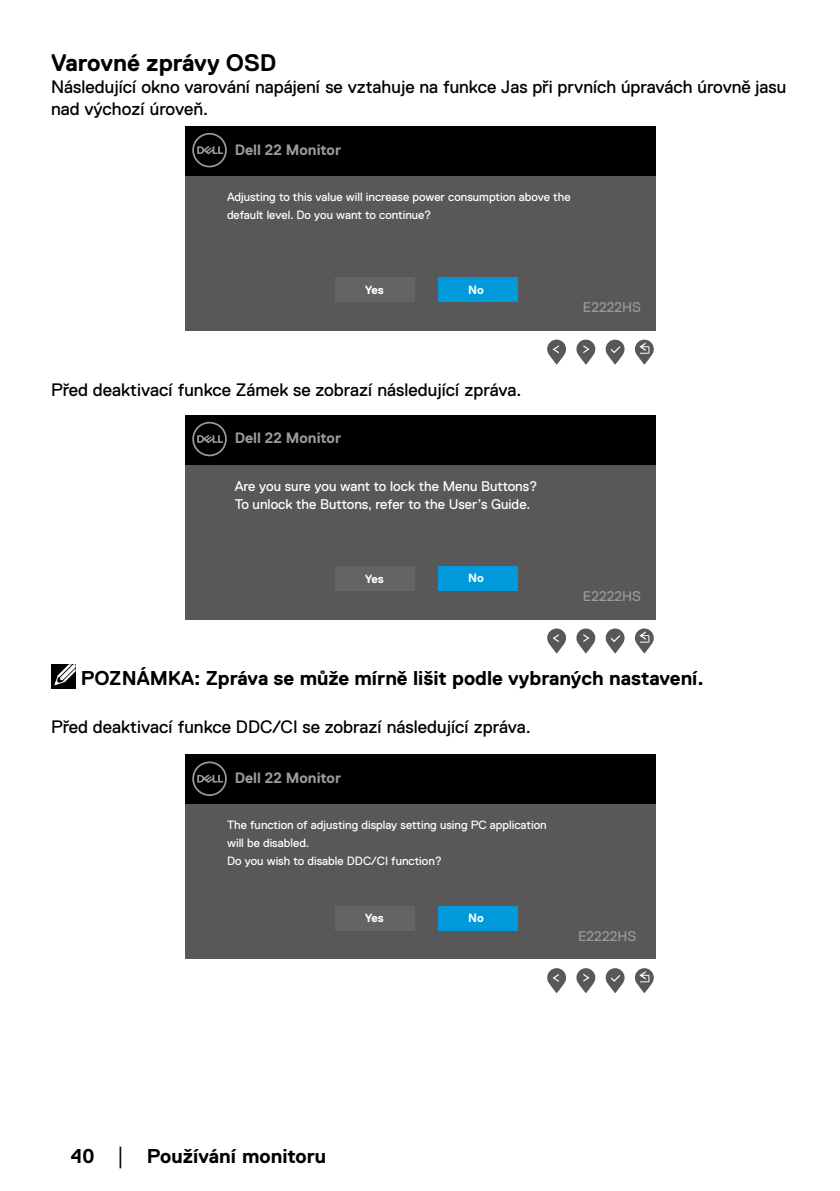
<style>
.page{position:relative;width:840px;height:1191px;background:#fff}
.page>*{position:absolute;margin:0;border:0;box-sizing:border-box;transform-origin:0 0}
.t1{font:700 24px "Dell Replica";color:#000}
.t2{font:700 20px "Dell Replica";color:#000}
.t3{font:18px/21.6px "Dell Replica";color:#000}
.t4{font:700 15px "Dell Replica";color:#9b9b9b}
.t5{font:14px/18px "Dell Replica";color:#fff}
.t6{font:14px "Dell Replica";color:#9b9b9b}
.t7{font:12px/18px "Dell Replica";color:#fff}
.t8{font:700 12px "Dell Replica";color:#fff}
.s1{font-family:"Times New Roman";font-weight:400;font-size:18px}
</style>
<div class="page">
<div style="left:185px;top:126px;width:470px;height:205px;background:#595757"></div>
<div style="left:185px;top:126px;width:470px;height:50px;background:#000"></div>
<svg style="left:192px;top:133px;width:35px;height:34px"></svg>
<svg style="left:576px;top:340px;width:19px;height:25px"></svg>
<svg style="left:547px;top:340px;width:18px;height:25px"></svg>
<svg style="left:634px;top:340px;width:19px;height:25px"></svg>
<svg style="left:605px;top:340px;width:19px;height:25px"></svg>
<div style="left:438px;top:277px;width:79px;height:25px;background:#0099d9"></div>
<div style="left:335px;top:277px;width:80px;height:25px;background:#656464"></div>
<div style="left:185px;top:415px;width:470px;height:204px;background:#595757"></div>
<div style="left:185px;top:415px;width:470px;height:49px;background:#000"></div>
<svg style="left:192px;top:422px;width:35px;height:34px"></svg>
<svg style="left:576px;top:628px;width:19px;height:25px"></svg>
<svg style="left:547px;top:628px;width:18px;height:25px"></svg>
<svg style="left:634px;top:628px;width:19px;height:25px"></svg>
<svg style="left:605px;top:628px;width:19px;height:25px"></svg>
<div style="left:438px;top:566px;width:79px;height:25px;background:#0099d9"></div>
<div style="left:335px;top:566px;width:80px;height:25px;background:#656464"></div>
<div style="left:51px;top:664px;width:24px;height:24px;background:#000"></div>
<svg style="left:54px;top:664px;width:22px;height:22px"></svg>
<div style="left:185px;top:754px;width:470px;height:205px;background:#595757"></div>
<div style="left:185px;top:754px;width:470px;height:50px;background:#000"></div>
<svg style="left:192px;top:761px;width:35px;height:35px"></svg>
<svg style="left:576px;top:968px;width:19px;height:25px"></svg>
<svg style="left:547px;top:968px;width:18px;height:25px"></svg>
<svg style="left:634px;top:968px;width:19px;height:25px"></svg>
<svg style="left:605px;top:968px;width:19px;height:25px"></svg>
<div style="left:438px;top:905px;width:79px;height:25px;background:#0099d9"></div>
<div style="left:335px;top:905px;width:80px;height:25px;background:#656464"></div>
<h1 class="t1" style="left:51px;top:50px;width:227px">Varovné zprávy OSD</h1>
<p class="t3" style="left:51px;top:76px;width:736px">Následující okno varování napájení se vztahuje na funkce Jas při prvních úpravách úrovně jasu nad výchozí úroveň.</p>
<p class="t4" style="left:234px;top:141px;width:108px">Dell 22 Monitor</p>
<p class="t7" style="left:227px;top:188px;width:345px">Adjusting to this value will increase power consumption above the default level. Do you want to continue?</p>
<p class="t8" style="left:365px;top:283px;width:20px">Yes</p>
<p class="t8" style="left:468px;top:283px;width:17px">No</p>
<p class="t3" style="left:51px;top:379px;width:471px">Před deaktivací funkce Zámek se zobrazí následující zpráva.</p>
<p class="t4" style="left:234px;top:430px;width:108px">Dell 22 Monitor</p>
<p class="t5" style="left:234px;top:477px;width:304px">Are you sure you want to lock the Menu Buttons?<br>To unlock the Buttons, refer to the User’s Guide.</p>
<p class="t8" style="left:365px;top:572px;width:20px">Yes</p>
<p class="t8" style="left:468px;top:571px;width:17px">No</p>
<p class="t6" style="left:582px;top:300px;width:60px">E2222HS</p>
<p class="t6" style="left:582px;top:588px;width:60px">E2222HS</p>
<p class="t2" style="left:81px;top:666px;width:624px">POZNÁMKA: Zpráva se může mírně lišit podle vybraných nastavení.</p>
<p class="t3" style="left:51px;top:716px;width:481px">Před deaktivací funkce DDC/CI se zobrazí následující zpráva.</p>
<p class="t4" style="left:234px;top:769px;width:108px">Dell 22 Monitor</p>
<p class="t7" style="left:227px;top:816px;width:321px">The function of adjusting display setting using PC application will be disabled.<br>Do you wish to disable DDC/CI function?</p>
<p class="t8" style="left:365px;top:911px;width:20px">Yes</p>
<p class="t8" style="left:468px;top:911px;width:17px">No</p>
<p class="t2" style="left:71px;top:1144px;width:257px">40 <span class="s1">│</span> Používání monitoru</p>
<p class="t6" style="left:577px;top:928px;width:60px">E2222HS</p>
</div>
